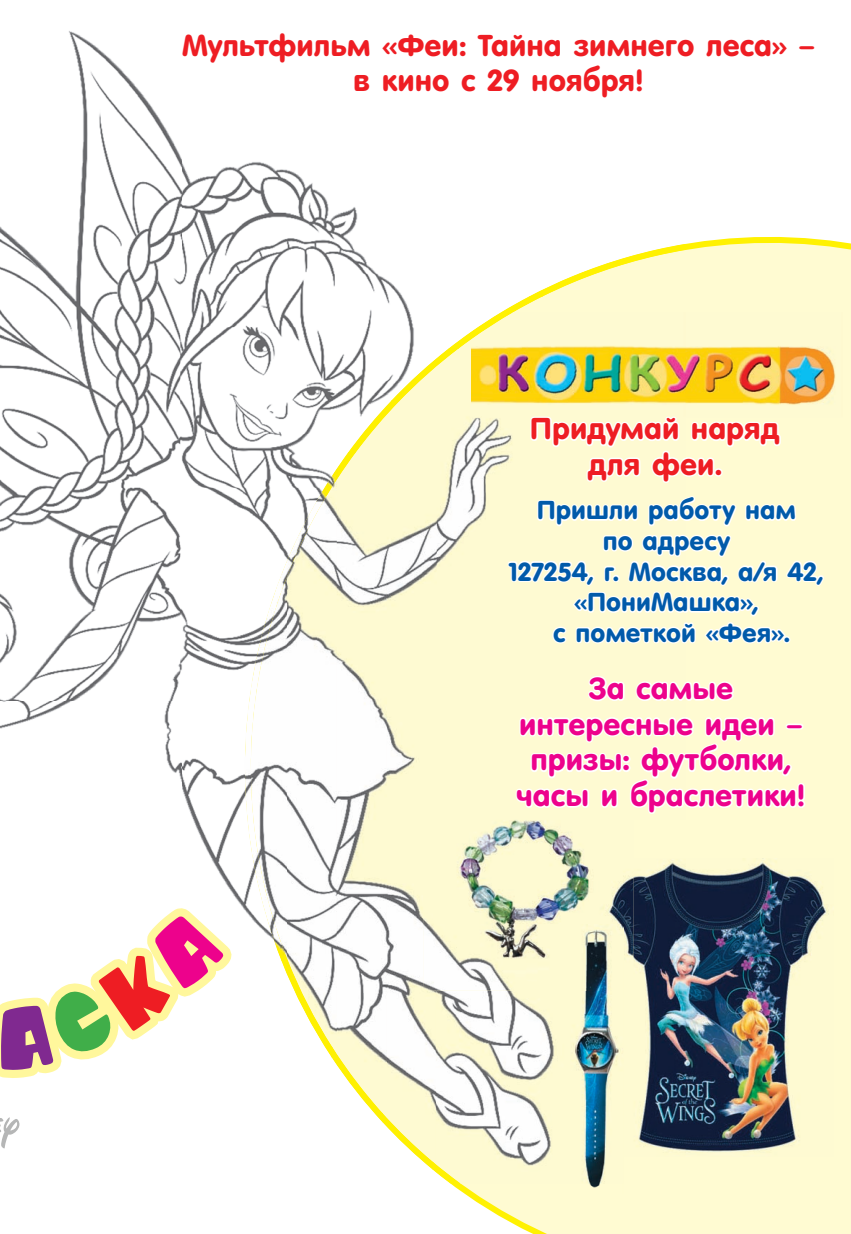
<style>
.page{position:relative;width:851px;height:1234px;background:#fff}
.page>*{position:absolute;margin:0;border:0;box-sizing:border-box;transform-origin:0 0}
.t1{font:29.7px/35.7px "v Sans Rounded";color:#ee1d23;text-align:center}
.t2{font:29.7px/35.7px "v Sans Rounded";color:#ed028c;text-align:center}
.t3{font:25.5px/30.6px "v Sans Rounded";color:#015aaa;text-align:center}
</style>
<div class="page">
<div style="left:448px;top:237px;width:402px;height:996px;background:#fffbd2"></div>
<div style="left:623px;top:1156px;width:62px;height:26px;background:#fffbd2"></div>
<img style="left:181px;top:157px;width:504px;height:117px">
<img style="left:0;top:31px;width:181px;height:689px">
<img style="left:180px;top:274px;width:333px;height:53px">
<img style="left:180px;top:327px;width:234px;height:53px">
<img style="left:180px;top:380px;width:206px;height:54px">
<img style="left:180px;top:434px;width:134px;height:53px">
<img style="left:180px;top:487px;width:101px;height:107px">
<img style="left:180px;top:594px;width:51px;height:126px">
<img style="left:513px;top:250px;width:172px;height:62px">
<img style="left:436px;top:349px;width:49px;height:449px">
<img style="left:386px;top:366px;width:50px;height:795px">
<img style="left:485px;top:417px;width:200px;height:403px">
<img style="left:336px;top:414px;width:51px;height:698px">
<img style="left:286px;top:479px;width:51px;height:566px">
<img style="left:282px;top:592px;width:5px;height:350px">
<div style="left:633px;top:820px;width:52px;height:38px;background:#fffbd2"></div>
<img style="left:436px;top:990px;width:135px;height:192px">
<img style="left:528px;top:244px;width:157px;height:53px">
<img style="left:448px;top:296px;width:95px;height:53px">
<img style="left:391px;top:348px;width:68px;height:53px">
<img style="left:347px;top:400px;width:53px;height:53px">
<img style="left:314px;top:452px;width:41px;height:53px">
<img style="left:281px;top:504px;width:40px;height:88px">
<img style="left:231px;top:573px;width:51px;height:386px">
<img style="left:281px;top:942px;width:51px;height:114px">
<img style="left:331px;top:1045px;width:52px;height:77px">
<img style="left:382px;top:1112px;width:51px;height:57px">
<img style="left:432px;top:1161px;width:28px;height:21px">
<img style="left:423px;top:798px;width:210px;height:192px">
<img style="left:623px;top:858px;width:210px;height:298px">
<img style="left:588px;top:858px;width:45px;height:132px">
<img style="left:571px;top:990px;width:52px;height:203px">
<img style="left:571px;top:924px;width:17px;height:66px">
<img style="left:588px;top:924px;width:35px;height:232px">
<img style="left:471px;top:312px;width:371px;height:105px">
<img style="left:471px;top:312px;width:42px;height:27px">
<svg style="left:506px;top:415px;width:319px;height:400px"></svg>
<div style="left:714px;top:468px;width:8px;height:8px;border:3px solid #fff;border-radius:50%"></div>
<svg style="left:0;top:720px;width:245px;height:429px"></svg>
<p class="t1" style="left:182px;top:27px;width:634px">Мультфильм «Феи: Тайна зимнего леса» – в кино с 29 ноября!</p>
<p class="t1" style="left:530px;top:410px;width:251px">Придумай наряд для феи.</p>
<p class="t3" style="left:509px;top:495px;width:316px">Пришли работу нам<br>по адресу<br>127254, г. Москва, а/я 42, «ПониМашка»,<br>с пометкой «Фея».</p>
<p class="t2" style="left:516px;top:670px;width:291px">За самые интересные идеи – призы: футболки, часы и браслетики!</p>
</div>
